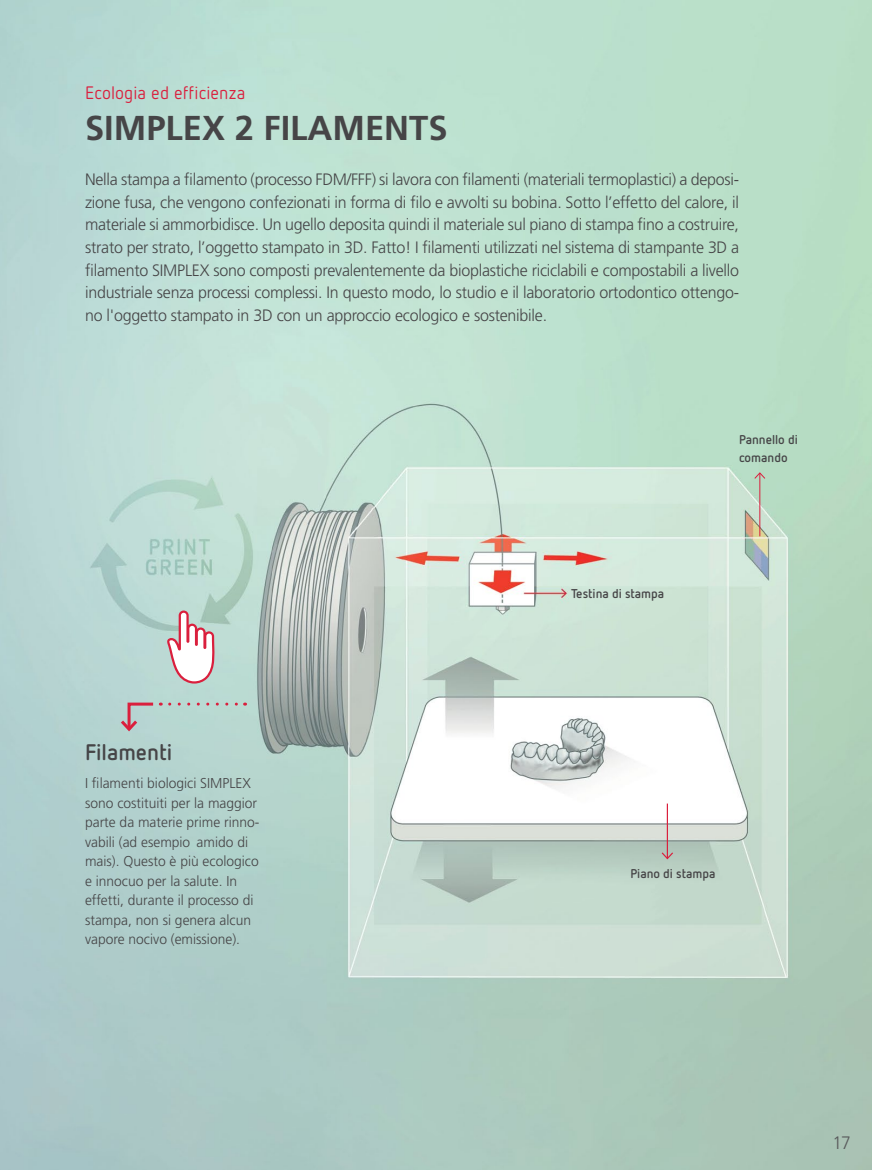
<style>
.page{position:relative;width:872px;height:1170px;background:#fff}
.page>*{position:absolute;margin:0;border:0;box-sizing:border-box;transform-origin:0 0}
.t1{font:700 34.5px "Frutiger LT Std";color:#464547}
.t2{font:700 22.5px "Netto Pro";color:#464547}
.t3{font:18px "Netto Pro";letter-spacing:.005em;color:#da1f3d}
.t4{font:300 18px "Frutiger LT Std";color:#58595b}
.t5{font:300 16.5px/22.5px "Frutiger LT Std";letter-spacing:-.015em;color:#464547;text-align:justify}
.t6{font:300 14.25px/19.5px "Frutiger LT Std";color:#464547}
.t7{font:700 12.75px/18px "Netto Pro";color:#464547}
</style>
<div class="page">
<img style="left:0;top:0;width:872px;height:1169px">
<svg style="left:167px;top:610px;width:47px;height:73px"></svg>
<svg style="left:118px;top:701px;width:43px;height:32px"></svg>
<svg style="left:170px;top:702px;width:75px;height:3px"></svg>
<hr style="left:759px;top:473px;width:1px;height:63px;background:#da1f3d">
<svg style="left:753px;top:471px;width:13px;height:9px"></svg>
<hr style="left:667px;top:803px;width:1px;height:55px;background:#da1f3d">
<svg style="left:660px;top:851px;width:14px;height:9px"></svg>
<p class="t3" style="left:85px;top:81px;width:162px">Ecologia ed efficienza</p>
<h1 class="t1" style="left:85px;top:107px;width:364px">SIMPLEX 2 FILAMENTS</h1>
<p class="t5" style="left:85px;top:169px;width:655px">Nella stampa a filamento (processo FDM/FFF) si lavora con filamenti (materiali termoplastici) a deposi&shy;zione fusa, che vengono confezionati in forma di filo e avvolti su bobina. Sotto l’effetto del calore, il materiale si ammorbidisce. Un ugello deposita quindi il materiale sul piano di stampa fino a costruire, strato per strato, l’oggetto stampato in 3D. Fatto! I filamenti utilizzati nel sistema di stampante 3D a filamento SIMPLEX sono composti prevalentemente da bioplastiche riciclabili e compostabili a livello industriale senza processi complessi. In questo modo, lo studio e il laboratorio ortodontico ottengo&shy;no l'oggetto stampato in 3D con un approccio ecologico e sostenibile.</p>
<h2 class="t2" style="left:85px;top:737px;width:89px">Filamenti</h2>
<p class="t6" style="left:85px;top:773px;width:176px">I filamenti biologici SIMPLEX sono costituiti per la maggior parte da materie prime rinno&shy;vabili (ad esempio amido di mais). Questo è più ecologico e innocuo per la salute. In effetti, durante il processo di stampa, non si genera alcun vapore nocivo (emissione).</p>
<p class="t7" style="left:571px;top:583px;width:95px">Testina di stampa</p>
<p class="t7" style="left:739px;top:430px;width:60px">Pannello di comando</p>
<p class="t7" style="left:630px;top:863px;width:87px">Piano di stampa</p>
<p class="t4" style="left:832px;top:1132px;width:20px">17</p>
</div>
